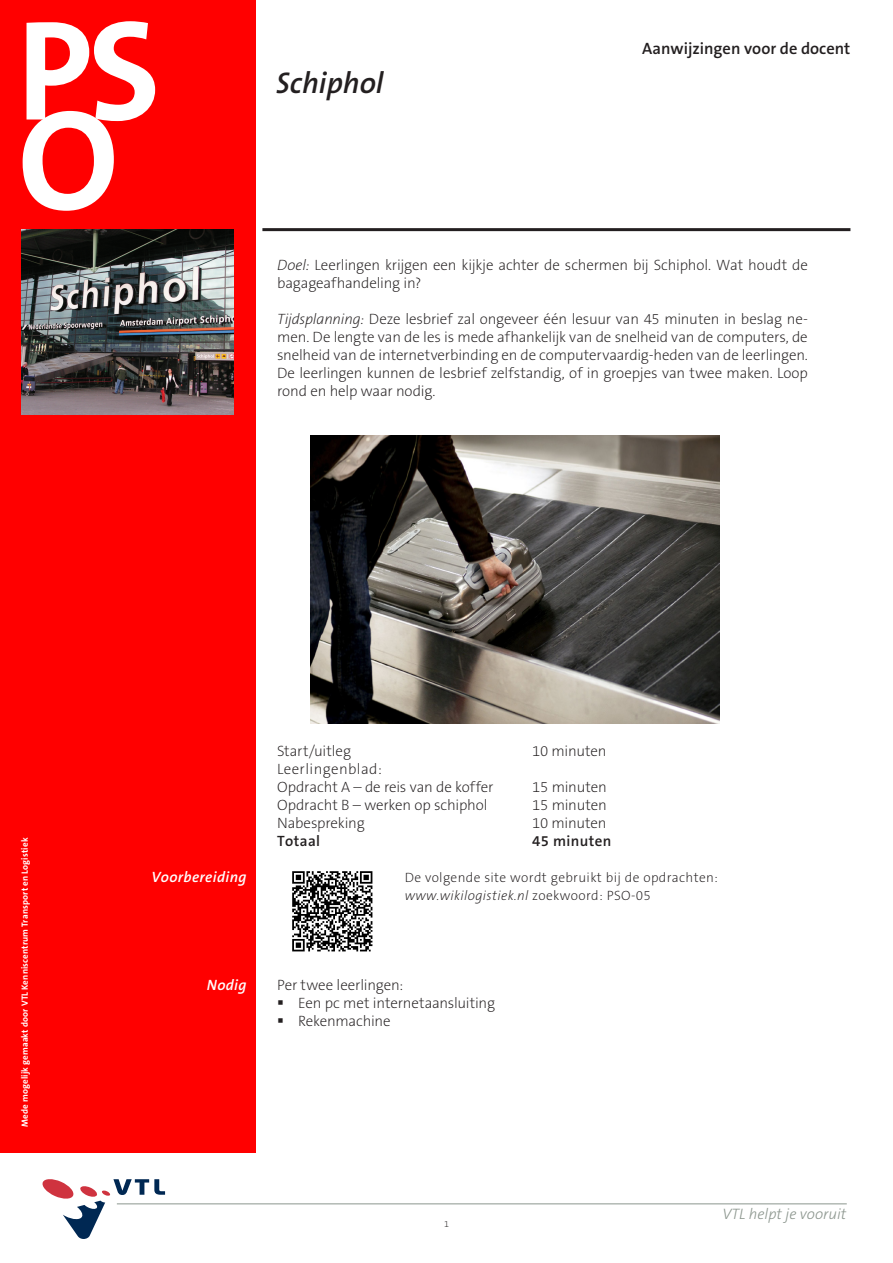
<style>
.page{position:relative;width:893px;height:1263px;background:#fff}
.page>*{position:absolute;margin:0;border:0;box-sizing:border-box;transform-origin:0 0}
.Normaal{font:700 143.25px "The Sans B7";color:#fff}
.Titel_Docenten{font:italic 600 30px "The Sans B6";color:#231f20}
.Paragraaf_kop{font:600 16.5px "The Sans B6";color:#231f20}
.t1{font:italic 300 15.15px "The Sans B3";color:#8c968e}
.Body_tekst{font:200 15px/18px "The Sans B2";letter-spacing:-.01em;color:#231f20}
.Body_tekst_-_zonder{font:200 15px "The Sans B2";letter-spacing:-.01em;color:#231f20}
.Bullits_niv_1{font:200 15px "The Sans B2";letter-spacing:-.015em;color:#231f20}
.cursief_plat_rechtsl{font:italic 600 15px "The Sans B6";letter-spacing:.025em;color:#fff}
.Body_tekst_-_zonder-2{font:200 15px "The Sans B2";letter-spacing:.025em;color:#231f20}
.Body_tekst-2{font:600 15px "The Sans B6";letter-spacing:.025em;color:#231f20}
.platte_tekst{font:200 13.5px/18px "The Sans B2";letter-spacing:.025em;color:#231f20}
.Body_tekst-3{font:700 9px "The Sans B7";letter-spacing:.015em;color:#fff}
.Normaal-2{font:200 9px "The Sans B2";color:#231f20}
.s1{font-style:italic}
</style>
<div class="page">
<div style="left:0;top:0;width:255px;height:1152px;background:#f00"></div>
<hr style="left:262px;top:228px;width:588px;height:3px;background:#231f20">
<img style="left:311px;top:435px;width:408px;height:288px">
<img style="left:21px;top:230px;width:213px;height:184px">
<img style="left:292px;top:871px;width:81px;height:81px">
<svg style="left:43px;top:1179px;width:122px;height:60px"></svg>
<hr style="left:117px;top:1203px;width:730px;height:1px;background:#8c968e">
<p class="Normaal" style="left:17px;top:-6px;width:145px">PS</p>
<p class="Normaal" style="left:18px;top:84px;width:102px">O</p>
<p class="Titel_Docenten" style="left:276px;top:66px;width:109px">Schiphol</p>
<p class="Paragraaf_kop" style="left:642px;top:40px;width:210px">Aanwijzingen voor de docent</p>
<p class="Body_tekst" style="left:277px;top:256px;width:532px"><span class="s1">Doel:</span> Leerlingen krijgen een kijkje achter de schermen bij Schiphol. Wat houdt de bagageafhandeling in?</p>
<p class="Body_tekst" style="left:277px;top:310px;width:532px;text-align:justify"><span class="s1">Tijdsplanning:</span> Deze lesbrief zal ongeveer één lesuur van 45 minuten in beslag ne&shy;men. De lengte van de les is mede afhankelijk van de snelheid van de computers, de snelheid van de internetverbinding en de computervaardig-heden van de leerlingen.<br>De leerlingen kunnen de lesbrief zelfstandig, of in groepjes van twee maken. Loop rond en help waar nodig.</p>
<p class="Body_tekst-3" style="left:20px;top:1127px;width:291px;rotate:-90deg">Mede mogelijk gemaakt door VTL Kenniscentrum Transport en Logistiek</p>
<p class="cursief_plat_rechtsl" style="left:151px;top:869px;width:97px">Voorbereiding</p>
<p class="cursief_plat_rechtsl" style="left:207px;top:977px;width:41px">Nodig</p>
<p class="Body_tekst_-_zonder" style="left:277px;top:743px;width:75px">Start/uitleg</p>
<p class="Body_tekst_-_zonder" style="left:532px;top:743px;width:76px">10 minuten</p>
<p class="Body_tekst_-_zonder-2" style="left:277px;top:761px;width:106px">Leerlingenblad:</p>
<p class="Body_tekst_-_zonder" style="left:277px;top:779px;width:218px">Opdracht A – de reis van de koffer</p>
<p class="Body_tekst_-_zonder" style="left:532px;top:779px;width:76px">15 minuten</p>
<p class="Body_tekst_-_zonder" style="left:277px;top:797px;width:212px">Opdracht B – werken op schiphol</p>
<p class="Body_tekst_-_zonder" style="left:532px;top:797px;width:76px">15 minuten</p>
<p class="Body_tekst_-_zonder" style="left:277px;top:815px;width:89px">Nabespreking</p>
<p class="Body_tekst_-_zonder" style="left:532px;top:815px;width:76px">10 minuten</p>
<p class="Body_tekst-2" style="left:277px;top:833px;width:45px">Totaal</p>
<p class="Body_tekst-2" style="left:532px;top:833px;width:81px">45 minuten</p>
<p class="platte_tekst" style="left:405px;top:869px;width:315px">De volgende site wordt gebruikt bij de opdrachten: <span class="s1">www.wikilogistiek.nl</span> zoekwoord: PSO-05</p>
<p class="Body_tekst_-_zonder" style="left:277px;top:977px;width:128px">Per twee leerlingen:</p>
<p class="Bullits_niv_1" style="left:298px;top:995px;width:198px">Een pc met internetaansluiting</p>
<p class="Bullits_niv_1" style="left:298px;top:1013px;width:94px">Rekenmachine</p>
<p class="Normaal-2" style="left:444px;top:1219px;width:6px">1</p>
<p class="t1" style="left:722px;top:1206px;width:125px">VTL helpt je vooruit</p>
</div>
